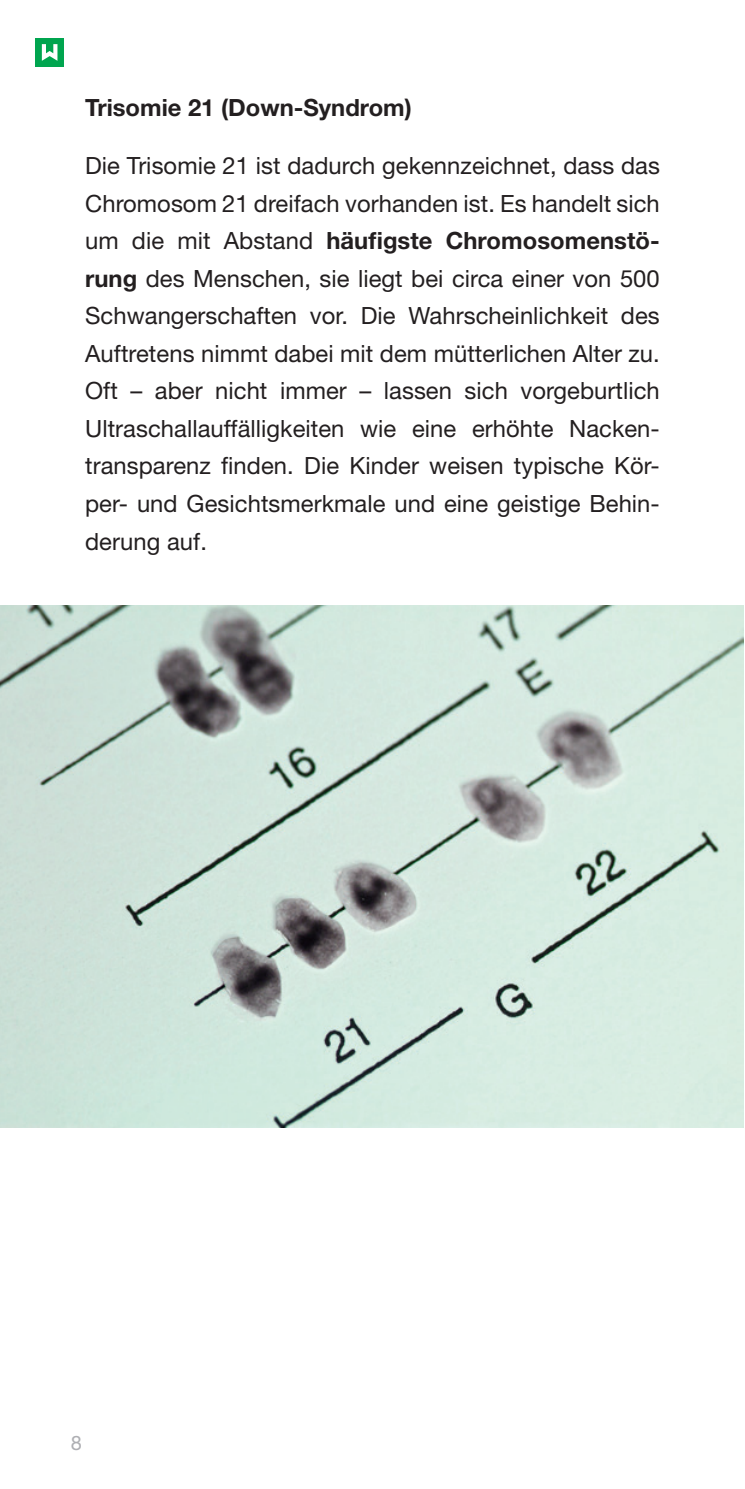
<style>
.page{position:relative;width:745px;height:1489px;background:#fff}
.page>*{position:absolute;margin:0;border:0;box-sizing:border-box;transform-origin:0 0}
.FLY_copy_15{font:23.75px/37.5px "Helvetica Neue LT Std";letter-spacing:.005em;color:#231f20;text-align:justify}
.Black_Zwischentitel{font:700 23.75px "Helvetica Neue LT Std";color:#231f20}
.t1{font:20px "Helvetica Neue LT Std";color:#aeafb3}
.s1{font-weight:700}
</style>
<div class="page">
<div style="left:35px;top:38px;width:29px;height:29px;background:#00a54f"></div>
<svg style="left:42px;top:44px;width:15px;height:17px"></svg>
<img style="left:0;top:605px;width:743px;height:522px">
<p class="Black_Zwischentitel" style="left:85px;top:93px;width:328px">Trisomie 21 (Down-Syndrom)</p>
<p class="FLY_copy_15" style="left:85px;top:146px;width:576px">Die Trisomie 21 ist dadurch gekennzeichnet, dass das Chromosom 21 dreifach vorhanden ist. Es handelt sich um die mit Abstand <span class="s1">häufigste Chromosomenstö&shy;rung</span> des Menschen, sie liegt bei circa einer von 500<br>Schwangerschaften vor. Die Wahrscheinlichkeit des Auftretens nimmt dabei mit dem mütterlichen Alter zu.<br>Oft – aber nicht immer – lassen sich vorgeburtlich Ultraschallauffälligkeiten wie eine erhöhte Nacken&shy;transparenz finden. Die Kinder weisen typische Kör&shy;per- und Gesichtsmerkmale und eine geistige Behin&shy;derung auf.</p>
<p class="t1" style="left:71px;top:1430px;width:13px">8</p>
</div>
